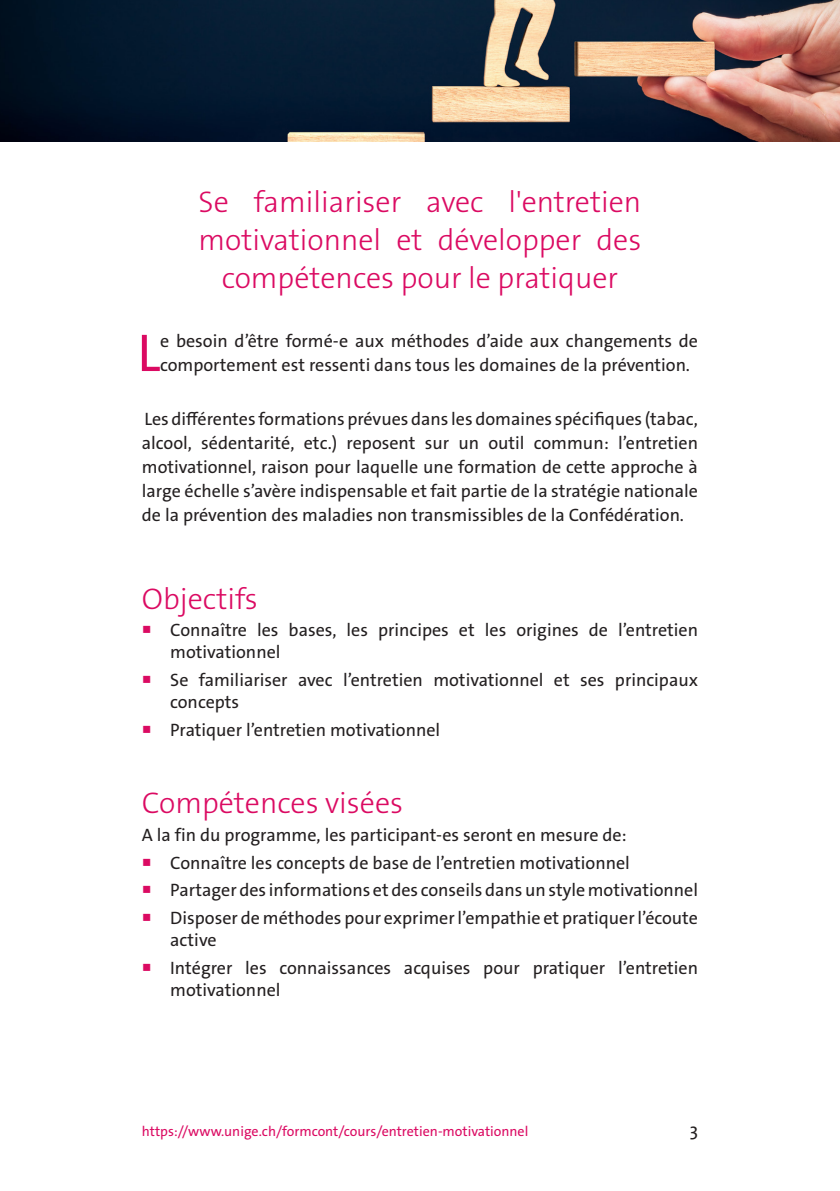
<style>
.page{position:relative;width:840px;height:1191px;background:#fff}
.page>*{position:absolute;margin:0;border:0;box-sizing:border-box;transform-origin:0 0}
.t1{font:53.6px "The Sans Os F";color:#db0a62}
.t2{font:300 30px/38px "The Sans Os F";color:#db0a62;text-align:center}
.retrait5{font:18px/24px "The Sans Os F";color:#231f20}
.t3{font:14px "The Sans Os F";color:#db0a62}
.s1{color:#db0a62}
</style>
<div class="page">
<img style="left:0;top:0;width:839px;height:142px">
<p class="t2" style="left:198px;top:183px;width:444px">Se familiariser avec l'entretien motivationnel et développer des compétences pour le pratiquer</p>
<p class="t1" style="left:137px;top:318px;width:24px">L</p>
<p class="retrait5" style="left:160px;top:329px;width:539px">e besoin d’être formé-e aux méthodes d’aide aux changements de comportement est ressenti dans tous les domaines de la prévention.</p>
<p class="retrait5" style="left:142px;top:407px;width:557px;text-align:justify">Les différentes formations prévues dans les domaines spécifiques (tabac, alcool, sédentarité, etc.) reposent sur un outil commun: l’entretien motivationnel, raison pour laquelle une formation de cette approche à large échelle s’avère indispensable et fait partie de la stratégie nationale de la prévention des maladies non transmissibles de la Confédération.</p>
<p class="t2" style="left:142px;top:580px;width:117px">Objectifs</p>
<p class="retrait5" style="left:170px;top:619px;width:529px;line-height:22px;text-indent:-28px"><span class="s1">○</span> Connaître les bases, les principes et les origines de l’entretien motivationnel</p>
<p class="retrait5" style="left:170px;top:669px;width:529px;line-height:22px;text-indent:-28px"><span class="s1">○</span> Se familiariser avec l’entretien motivationnel et ses principaux concepts</p>
<p class="retrait5" style="left:142px;top:718px;width:300px"><span class="s1">○</span> Pratiquer l’entretien motivationnel</p>
<p class="t2" style="left:142px;top:784px;width:262px">Compétences visées</p>
<p class="retrait5" style="left:142px;top:823px;width:486px">A la fin du programme, les participant-es seront en mesure de:</p>
<p class="retrait5" style="left:142px;top:850px;width:489px"><span class="s1">○</span> Connaître les concepts de base de l’entretien motivationnel</p>
<p class="retrait5" style="left:142px;top:878px;width:557px"><span class="s1">○</span> Partager des informations et des conseils dans un style motivationnel</p>
<p class="retrait5" style="left:170px;top:907px;width:529px;line-height:22px;text-indent:-28px"><span class="s1">○</span> Disposer de méthodes pour exprimer l’empathie et pratiquer l’écoute active</p>
<p class="retrait5" style="left:170px;top:956px;width:529px;line-height:22px;text-indent:-28px"><span class="s1">○</span> Intégrer les connaissances acquises pour pratiquer l’entretien motivationnel</p>
<p class="t3" style="left:142px;top:1122px;width:388px">https://www.unige.ch/formcont/cours/entretien-motivationnel</p>
<p class="retrait5" style="left:689px;top:1118px;width:10px">3</p>
</div>
